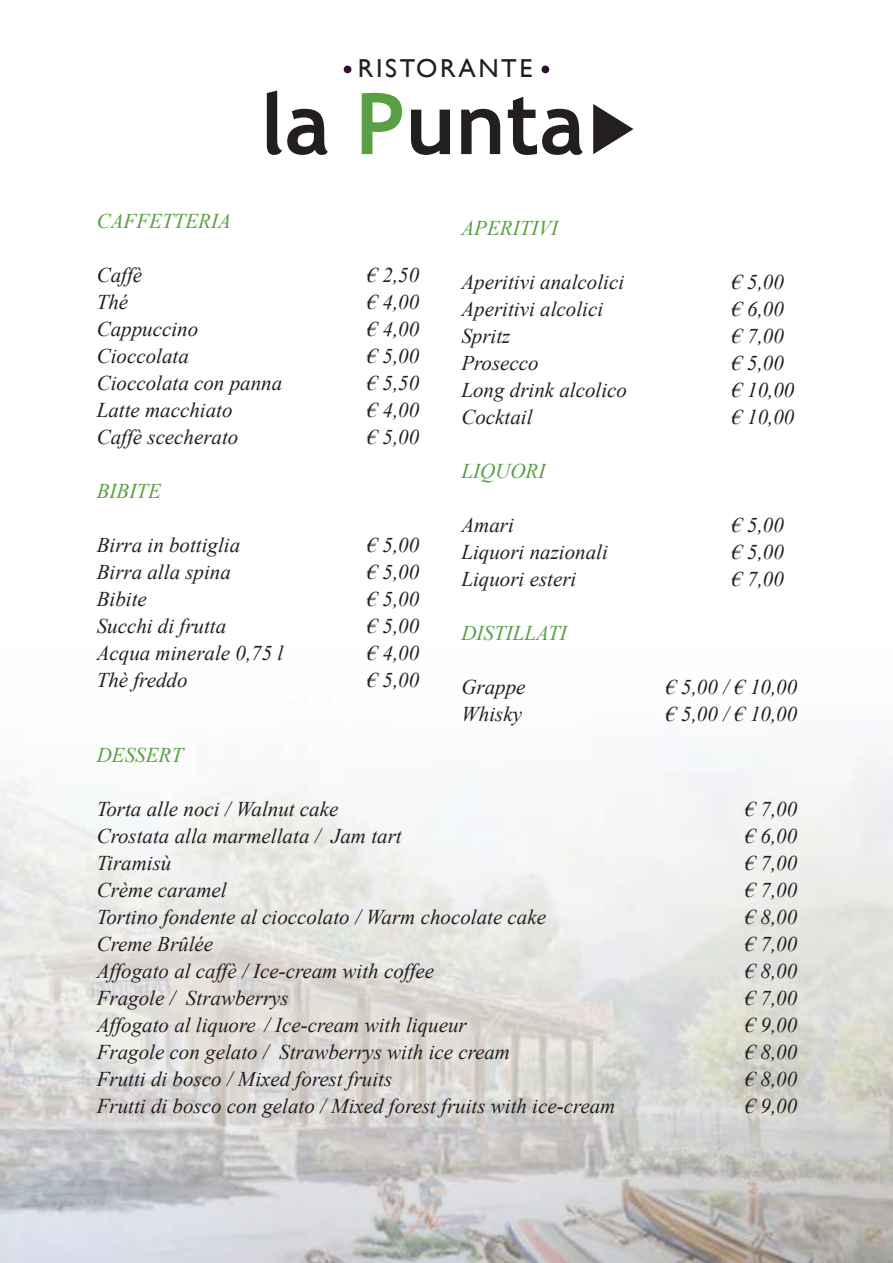
<style>
.page{position:relative;width:893px;height:1263px;background:#fff}
.page>*{position:absolute;margin:0;border:0;box-sizing:border-box;transform-origin:0 0}
.t1{font:700 85.05px "Trebuchet MS";color:#231f20}
.t2{font:25.95px "Gill Sans";letter-spacing:.1em;color:#231f20}
.t3{font:italic 21px "Times New Roman";color:#231f20}
.t4{font:italic 21px "Times New Roman";color:#599f44}
.s1{color:#599f44}
</style>
<div class="page">
<img style="left:0;top:755px;width:893px;height:508px">
<svg style="left:593px;top:104px;width:40px;height:50px"></svg>
<div style="left:344px;top:66px;width:7px;height:7px;background:#320f32;border-radius:50%"></div>
<div style="left:541px;top:66px;width:8px;height:7px;background:#320f32;border-radius:50%"></div>
<p class="t2" style="left:358px;top:53px;width:176px">RISTORANTE</p>
<h1 class="t1" style="left:259px;top:71px;width:327px">la <span class="s1">P</span>unta</h1>
<p class="t4" style="left:97px;top:207px;width:136px">CAFFETTERIA</p>
<p class="t3" style="left:97px;top:261px;width:47px">Caffè</p>
<p class="t3" style="left:367px;top:261px;width:54px">€ 2,50</p>
<p class="t3" style="left:97px;top:288px;width:33px">Thé</p>
<p class="t3" style="left:367px;top:288px;width:54px">€ 4,00</p>
<p class="t3" style="left:97px;top:315px;width:103px">Cappuccino</p>
<p class="t3" style="left:367px;top:315px;width:54px">€ 4,00</p>
<p class="t3" style="left:97px;top:342px;width:94px">Cioccolata</p>
<p class="t3" style="left:367px;top:342px;width:54px">€ 5,00</p>
<p class="t3" style="left:97px;top:369px;width:187px">Cioccolata con panna</p>
<p class="t3" style="left:367px;top:369px;width:54px">€ 5,50</p>
<p class="t3" style="left:97px;top:396px;width:137px">Latte macchiato</p>
<p class="t3" style="left:367px;top:396px;width:54px">€ 4,00</p>
<p class="t3" style="left:97px;top:423px;width:143px">Caffè scecherato</p>
<p class="t3" style="left:367px;top:423px;width:54px">€ 5,00</p>
<p class="t4" style="left:97px;top:477px;width:66px">BIBITE</p>
<p class="t3" style="left:97px;top:531px;width:145px">Birra in bottiglia</p>
<p class="t3" style="left:367px;top:531px;width:54px">€ 5,00</p>
<p class="t3" style="left:97px;top:558px;width:136px">Birra alla spina</p>
<p class="t3" style="left:367px;top:558px;width:54px">€ 5,00</p>
<p class="t3" style="left:97px;top:585px;width:52px">Bibite</p>
<p class="t3" style="left:367px;top:585px;width:54px">€ 5,00</p>
<p class="t3" style="left:97px;top:612px;width:131px">Succhi di frutta</p>
<p class="t3" style="left:367px;top:612px;width:54px">€ 5,00</p>
<p class="t3" style="left:97px;top:639px;width:188px">Acqua minerale 0,75 l</p>
<p class="t3" style="left:367px;top:639px;width:54px">€ 4,00</p>
<p class="t3" style="left:97px;top:666px;width:92px">Thè freddo</p>
<p class="t3" style="left:367px;top:666px;width:54px">€ 5,00</p>
<p class="t4" style="left:461px;top:213px;width:98px">APERITIVI</p>
<p class="t3" style="left:461px;top:267px;width:164px">Aperitivi analcolici</p>
<p class="t3" style="left:731px;top:267px;width:54px">€ 5,00</p>
<p class="t3" style="left:461px;top:294px;width:143px">Aperitivi alcolici</p>
<p class="t3" style="left:731px;top:294px;width:54px">€ 6,00</p>
<p class="t3" style="left:461px;top:321px;width:51px">Spritz</p>
<p class="t3" style="left:731px;top:321px;width:54px">€ 7,00</p>
<p class="t3" style="left:461px;top:348px;width:79px">Prosecco</p>
<p class="t3" style="left:731px;top:348px;width:54px">€ 5,00</p>
<p class="t3" style="left:461px;top:375px;width:167px">Long drink alcolico</p>
<p class="t3" style="left:731px;top:375px;width:64px">€ 10,00</p>
<p class="t3" style="left:461px;top:402px;width:73px">Cocktail</p>
<p class="t3" style="left:731px;top:402px;width:64px">€ 10,00</p>
<p class="t4" style="left:461px;top:456px;width:85px">LIQUORI</p>
<p class="t3" style="left:461px;top:510px;width:54px">Amari</p>
<p class="t3" style="left:731px;top:510px;width:54px">€ 5,00</p>
<p class="t3" style="left:461px;top:537px;width:148px">Liquori nazionali</p>
<p class="t3" style="left:731px;top:537px;width:54px">€ 5,00</p>
<p class="t3" style="left:461px;top:564px;width:116px">Liquori esteri</p>
<p class="t3" style="left:731px;top:564px;width:54px">€ 7,00</p>
<p class="t4" style="left:461px;top:618px;width:107px">DISTILLATI</p>
<p class="t3" style="left:461px;top:672px;width:66px">Grappe</p>
<p class="t3" style="left:665px;top:672px;width:133px">€ 5,00 / € 10,00</p>
<p class="t3" style="left:461px;top:699px;width:62px">Whisky</p>
<p class="t3" style="left:665px;top:699px;width:133px">€ 5,00 / € 10,00</p>
<p class="t4" style="left:97px;top:740px;width:88px">DESSERT</p>
<p class="t3" style="left:97px;top:794px;width:243px">Torta alle noci / Walnut cake</p>
<p class="t3" style="left:745px;top:794px;width:54px">€ 7,00</p>
<p class="t3" style="left:97px;top:821px;width:306px">Crostata alla marmellata / Jam tart</p>
<p class="t3" style="left:745px;top:821px;width:54px">€ 6,00</p>
<p class="t3" style="left:97px;top:848px;width:76px">Tiramisù</p>
<p class="t3" style="left:745px;top:848px;width:54px">€ 7,00</p>
<p class="t3" style="left:97px;top:875px;width:132px">Crème caramel</p>
<p class="t3" style="left:745px;top:875px;width:54px">€ 7,00</p>
<p class="t3" style="left:97px;top:902px;width:451px">Tortino fondente al cioccolato / Warm chocolate cake</p>
<p class="t3" style="left:745px;top:902px;width:54px">€ 8,00</p>
<p class="t3" style="left:97px;top:930px;width:118px">Creme Brûlée</p>
<p class="t3" style="left:745px;top:930px;width:54px">€ 7,00</p>
<p class="t3" style="left:97px;top:957px;width:339px">Affogato al caffè / Ice-cream with coffee</p>
<p class="t3" style="left:745px;top:957px;width:54px">€ 8,00</p>
<p class="t3" style="left:97px;top:984px;width:193px">Fragole / Strawberrys</p>
<p class="t3" style="left:745px;top:984px;width:54px">€ 7,00</p>
<p class="t3" style="left:97px;top:1011px;width:372px">Affogato al liquore / Ice-cream with liqueur</p>
<p class="t3" style="left:745px;top:1011px;width:54px">€ 9,00</p>
<p class="t3" style="left:97px;top:1038px;width:415px">Fragole con gelato / Strawberrys with ice cream</p>
<p class="t3" style="left:745px;top:1038px;width:54px">€ 8,00</p>
<p class="t3" style="left:97px;top:1065px;width:297px">Frutti di bosco / Mixed forest fruits</p>
<p class="t3" style="left:745px;top:1065px;width:54px">€ 8,00</p>
<p class="t3" style="left:97px;top:1092px;width:520px">Frutti di bosco con gelato / Mixed forest fruits with ice-cream</p>
<p class="t3" style="left:745px;top:1092px;width:54px">€ 9,00</p>
</div>
